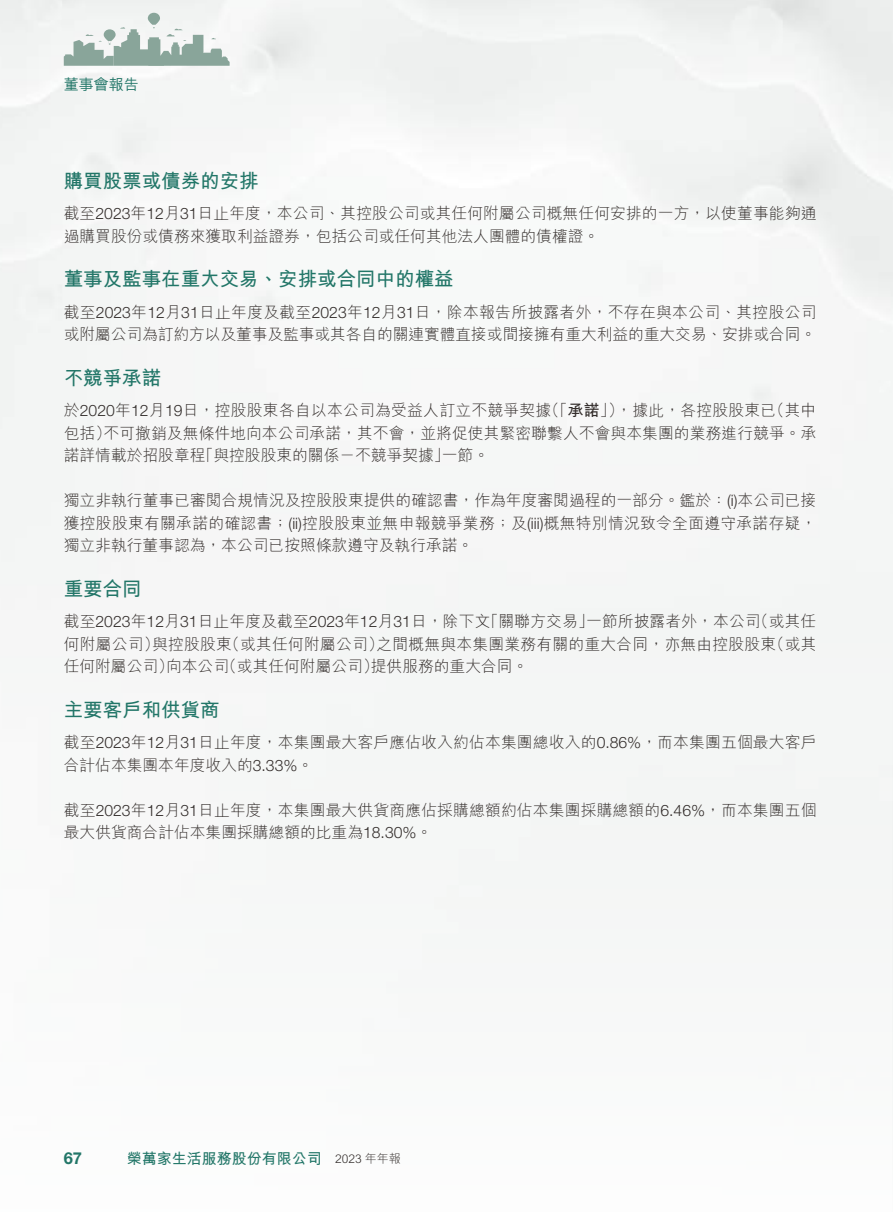
<style>
.page{position:relative;width:893px;height:1212px;background:#fff}
.page>*{position:absolute;margin:0;border:0;box-sizing:border-box;transform-origin:0 0}
.t1{font:700 19.5px "M Hei HK";color:#227668}
.t2{font:700 16.5px "Helvetica Neue LT Std";color:#227668}
.t3{font:300 15.75px/22.5px "M Hei HK";letter-spacing:.005em;color:#332d2b}
.t4{font:700 15px "M Hei HK";color:#227668}
.t5{font:500 15px "M Hei HK";color:#227668}
.t6{font:300 12px "M Hei HK";color:#332d2b}
.s1{font-family:"Helvetica Neue LT Std"}
.s2{font-weight:700}
</style>
<div class="page">
<svg style="left:64px;top:13px;width:166px;height:53px"></svg>
<p class="t5" style="left:64px;top:74px;width:76px">董事會報告</p>
<p class="t1" style="left:64px;top:166px;width:196px">購買股票或債券的安排</p>
<p class="t3" style="left:64px;top:201px;width:754px">截至<span class="s1">2023</span>年<span class="s1">12</span>月<span class="s1">31</span>日止年度，本公司、其控股公司或其任何附屬公司概無任何安排的一方，以使董事能夠通過購買股份或債務來獲取利益證券，包括公司或任何其他法人團體的債權證。</p>
<p class="t1" style="left:64px;top:265px;width:392px">董事及監事在重大交易、安排或合同中的權益</p>
<p class="t3" style="left:64px;top:300px;width:754px">截至<span class="s1">2023</span>年<span class="s1">12</span>月<span class="s1">31</span>日止年度及截至<span class="s1">2023</span>年<span class="s1">12</span>月<span class="s1">31</span>日，除本報告所披露者外，不存在與本公司、其控股公司或附屬公司為訂約方以及董事及監事或其各自的關連實體直接或間接擁有重大利益的重大交易、安排或合同。</p>
<p class="t1" style="left:64px;top:363px;width:99px">不競爭承諾</p>
<p class="t3" style="left:769px;top:398px;width:49px">（其中</p>
<p class="t3" style="left:544px;top:398px;width:82px">（「<span class="s2">承諾</span>」）</p>
<p class="t3" style="left:104px;top:398px;width:714px;text-indent:-40px">於<span class="s1">2020</span>年<span class="s1">12</span>月<span class="s1">19</span>日，控股股東各自以本公司為受益人訂立不競爭契據<br>不可撤銷及無條件地向本公司承諾，其不會，並將促使其緊密聯繫人不會與本集團的業務進行競爭。承</p>
<p class="t3" style="left:616px;top:398px;width:162px">，據此，各控股股東已</p>
<p class="t3" style="left:64px;top:421px;width:49px">包括）</p>
<p class="t3" style="left:198px;top:443px;width:253px">「與控股股東的關係－不競爭契據」</p>
<p class="t3" style="left:64px;top:443px;width:143px">諾詳情載於招股章程</p>
<p class="t3" style="left:64px;top:488px;width:754px;text-align:justify">獨立非執行董事已審閱合規情況及控股股東提供的確認書，作為年度審閱過程的一部分。鑑於： <span class="s1">)i(</span> 本公司已接獲控股股東有關承諾的確認書；<span class="s1">( )i i</span> 控股股東並無申報競爭業務；及<span class="s1">( )iii</span> 概無特別情況致令全面遵守承諾存疑，獨立非執行董事認為，本公司已按照條款遵守及執行承諾。</p>
<p class="t1" style="left:64px;top:574px;width:79px">重要合同</p>
<p class="t3" style="left:753px;top:609px;width:65px">（或其任</p>
<p class="t3" style="left:442px;top:443px;width:49px">一節。</p>
<p class="t3" style="left:64px;top:609px;width:428px">截至<span class="s1">2023</span>年<span class="s1">12</span>月<span class="s1">31</span>日止年度及截至<span class="s1">2023</span>年<span class="s1">12</span>月<span class="s1">31</span>日，除下文</p>
<p class="t3" style="left:586px;top:609px;width:176px">一節所披露者外，本公司</p>
<p class="t3" style="left:483px;top:609px;width:113px">「關聯方交易」</p>
<p class="t3" style="left:64px;top:632px;width:97px">何附屬公司）</p>
<p class="t3" style="left:224px;top:632px;width:161px">（或其任何附屬公司）</p>
<p class="t3" style="left:769px;top:632px;width:49px">（或其</p>
<p class="t3" style="left:152px;top:632px;width:81px">與控股股東</p>
<p class="t3" style="left:376px;top:632px;width:401px">之間概無與本集團業務有關的重大合同，亦無由控股股東</p>
<p class="t3" style="left:64px;top:654px;width:112px">任何附屬公司）</p>
<p class="t1" style="left:64px;top:695px;width:157px">主要客戶和供貨商</p>
<p class="t3" style="left:64px;top:730px;width:754px">截至<span class="s1">2023</span>年<span class="s1">12</span>月<span class="s1">31</span>日止年度，本集團最大客戶應佔收入約佔本集團總收入的<span class="s1">0.86%</span>，而本集團五個最大客戶合計佔本集團本年度收入的<span class="s1">3.33%</span>。</p>
<p class="t3" style="left:64px;top:798px;width:754px">截至<span class="s1">2023</span>年<span class="s1">12</span>月<span class="s1">31</span>日止年度，本集團最大供貨商應佔採購總額約佔本集團採購總額的<span class="s1">6.46%</span>，而本集團五個最大供貨商合計佔本集團採購總額的比重為<span class="s1">18.30%</span>。</p>
<p class="t3" style="left:221px;top:654px;width:159px">（或其任何附屬公司）</p>
<p class="t3" style="left:166px;top:654px;width:64px">向本公司</p>
<p class="t3" style="left:371px;top:654px;width:159px">提供服務的重大合同。</p>
<p class="t2" style="left:64px;top:1147px;width:20px">67</p>
<p class="t4" style="left:127px;top:1147px;width:196px">榮萬家生活服務股份有限公司</p>
<p class="t6" style="left:335px;top:1150px;width:67px">2023 年年報</p>
</div>
